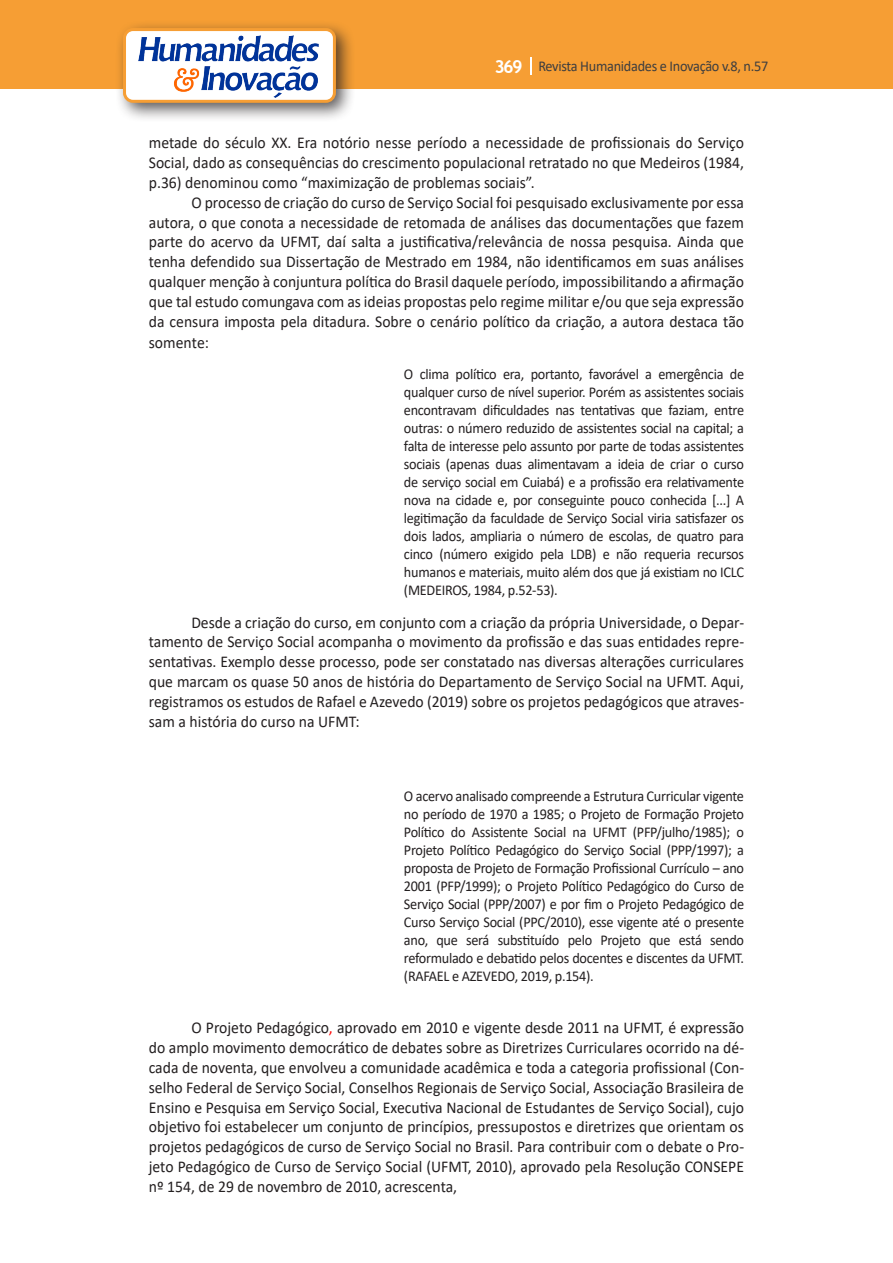
<style>
.page{position:relative;width:893px;height:1263px;background:#fff}
.page>*{position:absolute;margin:0;border:0;box-sizing:border-box;transform-origin:0 0}
.Texto{font:16.5px/19.8px "Calibri";color:#231f20;text-align:justify;scale:.95 1}
.citacao{font:15px/18px "Calibri";letter-spacing:-.02em;color:#231f20;text-align:justify;scale:.95 1}
.t1{font:15px "Calibri";letter-spacing:-.02em;color:#3e3e3f;scale:.95 1}
.s1{font-family:"Trebuchet MS";font-weight:700;font-size:18px;color:#fff}
.s2{color:#f00}
</style>
<div class="page">
<div style="left:0;top:0;width:893px;height:88px;background:#f69e34"></div>
<svg style="left:530px;top:57px;width:2px;height:18px"></svg>
<div style="left:115px;top:20px;width:241px;height:103px;background:#231f20;opacity:.75"></div>
<div style="left:125px;top:30px;width:209px;height:71px;background:#fff;border-radius:9px"></div>
<img style="left:138px;top:35px;width:181px;height:62px">
<div style="left:123px;top:28px;width:213px;height:75px;border:3px solid #f69e34;border-radius:9px"></div>
<p class="t1" style="left:495px;top:56px;width:290px"><span class="s1">369</span> Revista Humanidades e Inovação v.8, n.57</p>
<p class="Texto" style="left:149px;top:133px;width:628px">metade do século XX. Era notório nesse período a necessidade de profissionais do Serviço Social, dado as consequências do crescimento populacional retratado no que Medeiros (1984, p.36) denominou como “maximização de problemas sociais”.</p>
<p class="Texto" style="left:149px;top:192px;width:628px;text-indent:43px">O processo de criação do curso de Serviço Social foi pesquisado exclusivamente por essa autora, o que conota a necessidade de retomada de análises das documentações que fazem parte do acervo da UFMT, daí salta a justificativa/relevância de nossa pesquisa. Ainda que tenha defendido sua Dissertação de Mestrado em 1984, não identificamos em suas análises qualquer menção à conjuntura política do Brasil daquele período, impossibilitando a afirmação que tal estudo comungava com as ideias propostas pelo regime militar e/ou que seja expressão da censura imposta pela ditadura. Sobre o cenário político da criação, a autora destaca tão</p>
<p class="Texto" style="left:149px;top:332px;width:65px">somente:</p>
<p class="citacao" style="left:404px;top:365px;width:360px">O clima político era, portanto, favorável a emergência de qualquer curso de nível superior. Porém as assistentes sociais encontravam dificuldades nas tentativas que faziam, entre outras: o número reduzido de assistentes social na capital; a falta de interesse pelo assunto por parte de todas assistentes sociais (apenas duas alimentavam a ideia de criar o curso de serviço social em Cuiabá) e a profissão era relativamente nova na cidade e, por conseguinte pouco conhecida [...] A legitimação da faculdade de Serviço Social viria satisfazer os dois lados, ampliaria o número de escolas, de quatro para cinco (número exigido pela LDB) e não requeria recursos humanos e materiais, muito além dos que já existiam no ICLC (MEDEIROS, 1984, p.52-53).</p>
<p class="Texto" style="left:149px;top:612px;width:628px;text-indent:43px">Desde a criação do curso, em conjunto com a criação da própria Universidade, o Depar&shy;tamento de Serviço Social acompanha o movimento da profissão e das suas entidades repre&shy;sentativas. Exemplo desse processo, pode ser constatado nas diversas alterações curriculares que marcam os quase 50 anos de história do Departamento de Serviço Social na UFMT. Aqui, registramos os estudos de Rafael e Azevedo (2019) sobre os projetos pedagógicos que atraves&shy;sam a história do curso na UFMT:</p>
<p class="citacao" style="left:404px;top:786px;width:360px">O acervo analisado compreende a Estrutura Curricular vigente no período de 1970 a 1985; o Projeto de Formação Projeto Político do Assistente Social na UFMT (PFP/julho/1985); o Projeto Político Pedagógico do Serviço Social (PPP/1997); a proposta de Projeto de Formação Profissional Currículo – ano 2001 (PFP/1999); o Projeto Político Pedagógico do Curso de Serviço Social (PPP/2007) e por fim o Projeto Pedagógico de Curso Serviço Social (PPC/2010), esse vigente até o presente ano, que será substituído pelo Projeto que está sendo reformulado e debatido pelos docentes e discentes da UFMT. (RAFAEL e AZEVEDO, 2019, p.154).</p>
<p class="Texto" style="left:149px;top:1017px;width:628px;text-indent:43px">O Projeto Pedagógico<span class="s2">,</span> aprovado em 2010 e vigente desde 2011 na UFMT, é expressão do amplo movimento democrático de debates sobre as Diretrizes Curriculares ocorrido na dé&shy;cada de noventa, que envolveu a comunidade acadêmica e toda a categoria profissional (Con&shy;selho Federal de Serviço Social, Conselhos Regionais de Serviço Social, Associação Brasileira de Ensino e Pesquisa em Serviço Social, Executiva Nacional de Estudantes de Serviço Social), cujo objetivo foi estabelecer um conjunto de princípios, pressupostos e diretrizes que orientam os projetos pedagógicos de curso de Serviço Social no Brasil. Para contribuir com o debate o Pro&shy;jeto Pedagógico de Curso de Serviço Social (UFMT, 2010), aprovado pela Resolução CONSEPE nº 154, de 29 de novembro de 2010, acrescenta,</p>
</div>
